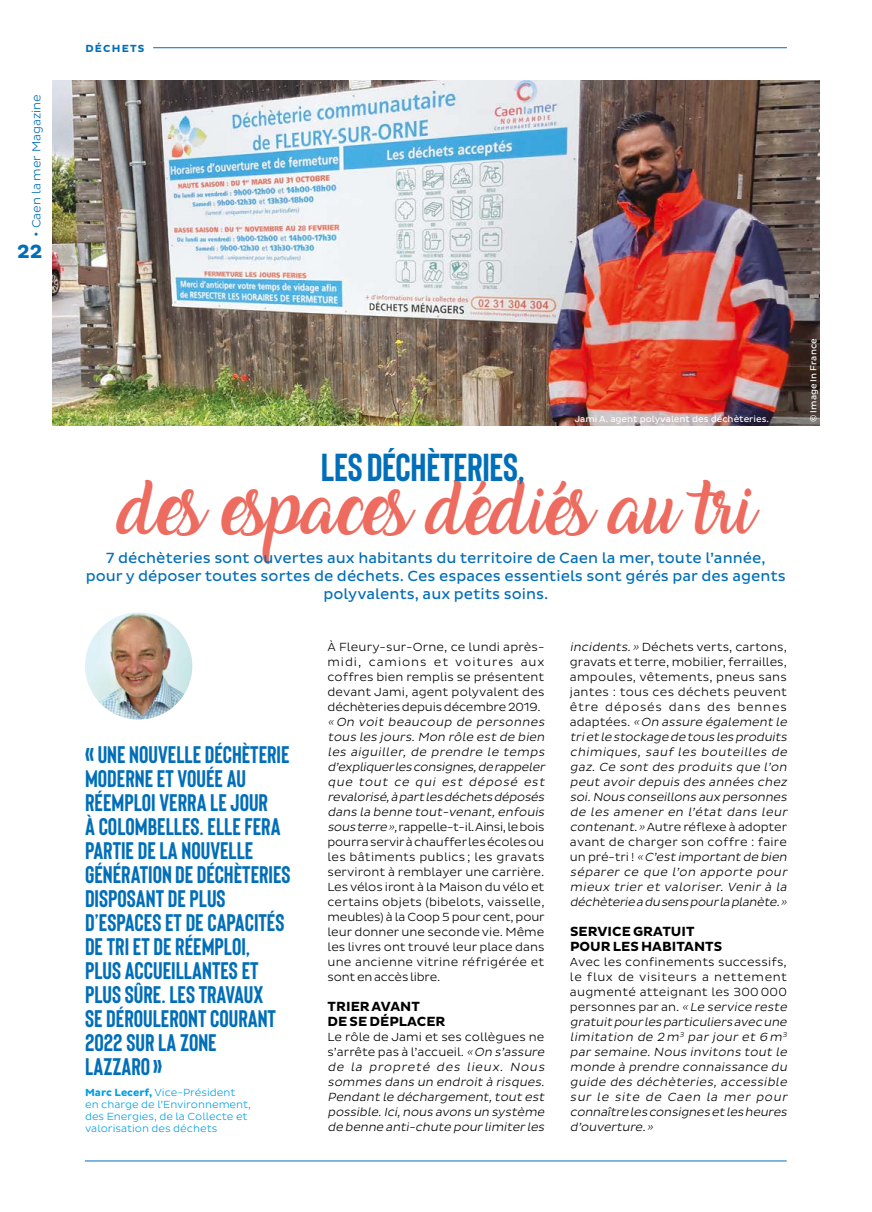
<style>
.page{position:relative;width:872px;height:1212px;background:#fff}
.page>*{position:absolute;margin:0;border:0;box-sizing:border-box;transform-origin:0 0}
.t1{font:48px "Amarillo";letter-spacing:-.025em;color:#ed6b5f}
.t2{font:700 39px "Bison";letter-spacing:-.01em;color:#006eb8}
.t3{font:700 24px/24px "Bison";color:#006eb8}
.t4{font:700 19.5px "Pluto Sans";color:#006eb8}
.t5{font:15px/18px "Pluto Sans";color:#006eb8;text-align:center}
.t6{font:700 13.5px/15px "Pluto Sans";color:#000}
.t7{font:italic 300 12px/15px "Pluto Sans";color:#000}
.t8{font:300 12px/15px "Pluto Sans";color:#000;text-align:justify}
.t9{font:300 12px "Pluto Sans";color:#006eb8}
.t10{font:300 10.5px/12px "Pluto Sans";color:#009fe3}
.t11{font:700 10.5px "Pluto Sans";letter-spacing:.115em;color:#006eb8}
.t12{font:9px "Pluto Sans";color:#fff}
.s1{font-family:"Gotham"}
.s2{font-style:italic}
.s3{font-style:normal}
.s4{font-weight:700}
</style>
<div class="page">
<hr style="left:153px;top:47px;width:634px;height:1px;background:#006eb8">
<hr style="left:85px;top:1160px;width:701px;height:1px;background:#006eb8">
<img style="left:53px;top:81px;width:766px;height:344px">
<img style="left:85px;top:612px;width:107px;height:107px;border-radius:54px">
<p class="t9" style="left:30px;top:237px;width:144px;rotate:-90deg"><span class="s1">•</span> Caen la mer Magazine</p>
<h3 class="t4" style="left:17px;top:240px;width:27px">22</h3>
<p class="t11" style="left:85px;top:42px;width:60px">DÉCHETS</p>
<p class="t12" style="left:574px;top:414px;width:196px">Jami A. agent polyvalent des déchèteries.</p>
<h2 class="t2" style="left:321px;top:446px;width:205px">LES DÉCHÈTERIES,</h2>
<h1 class="t1" style="left:120px;top:490px;width:637px">des espaces dédiés au tri</h1>
<p class="t5" style="left:86px;top:549px;width:701px">7 déchèteries sont ouvertes aux habitants du territoire de Caen la mer, toute l’année, pour y déposer toutes sortes de déchets. Ces espaces essentiels sont gérés par des agents polyvalents, aux petits soins.</p>
<p class="t8" style="left:327px;top:640px;width:218px">À Fleury-sur-Orne, ce lundi après&shy;midi, camions et voitures aux coffres bien remplis se présentent devant Jami, agent polyvalent des déchèteries depuis décembre 2019.</p>
<p class="t8" style="left:327px;top:715px;width:221px;text-align:left"><span class="s2">« On voit beaucoup de personnes tous les jours.Mon rôle est de bien les aiguiller, de prendre le temps d’expliquerles consignes,de rappeler que tout ce qui est déposé est revalorisé,à part les déchets déposés dans la benne tout-venant,enfouis sous terre»,</span>rappelle-t-il. Ainsi, le bois pourra servir à chauffer les écoles ou les bâtiments publics ; les gravats serviront à remblayer une carrière.<br>Les vélos iront à la Maison du vélo et certains objets (bibelots, vaisselle, meubles) à la Coop 5 pour cent, pour leur donner une seconde vie. Même les livres ont trouvé leur place dans une ancienne vitrine réfrigérée et sont en accès libre.</p>
<p class="t6" style="left:327px;top:999px;width:119px">TRIER AVANT<br>DE SE DÉPLACER</p>
<p class="t7" style="left:327px;top:1030px;width:221px"><span class="s3">Le rôle de Jami et ses collègues ne s’arrête pas à l’accueil.</span> «On s’assure de la propreté des lieux. Nous sommes dans un endroit à risques.<br>Pendant le déchargement,tout est possible.Ici,nous avons un système de benne anti-chute pourlimiterles</p>
<p class="t7" style="left:570px;top:640px;width:221px">incidents.» <span class="s3">Déchets verts, cartons, gravats et terre, mobilier, ferrailles, ampoules, vêtements, pneus sans jantes : tous ces déchets peuvent être déposés dans des bennes a d a pté e s .</span> «On assure également le triet le stockage de tous les produits chimiques, sauf les bouteilles de gaz. Ce sont des produits que l’on peut avoir depuis des années chez soi.Nous conseillons aux personnes de les amener en l’état dans leur contenant.» <span class="s3">Autre réflexe à adopter avant de charger son coffre : faire u n p ré - t r i !</span> «C’est important de bien séparer ce que l’on apporte pour mieux trier et valoriser. Venir à la déchèterie a du sens pourla planète.»</p>
<p class="t6" style="left:570px;top:924px;width:154px">SERVICE GRATUIT<br>POUR LES HABITANTS</p>
<p class="t7" style="left:570px;top:955px;width:221px"><span class="s3">Avec les confinements successifs, le flux de visiteurs a nettement augmenté atteignant les 300 000 personnes par an.</span> «Le service reste gratuit pourles particuliers avec une limitation de 2 m<sup>3</sup> par jour et 6m<sup>3 </sup>par semaine. Nous invitons tout le monde à prendre connaissance du guide des déchèteries, accessible sur le site de Caen la mer pour connaître les consignes et les heures d’ouverture.»</p>
<p class="t3" style="left:85px;top:743px;width:207px">« UNE NOUVELLE DÉCHÈTERIE<br>MODERNE ET VOUÉE AU<br>RÉEMPLOI VERRA LE JOUR<br>À COLOMBELLES. ELLE FERA<br>PARTIE DE LA NOUVELLE<br>GÉNÉRATION DE DÉCHÈTERIES<br>DISPOSANT DE PLUS<br>D’ESPACES ET DE CAPACITÉS<br>DE TRI ET DE RÉEMPLOI,<br>PLUS ACCUEILLANTES ET<br>PLUS SÛRE. LES TRAVAUX<br>SE DÉROULERONT COURANT<br>2022 SUR LA ZONE<br>LAZZARO»</p>
<p class="t10" style="left:85px;top:1086px;width:167px"><span class="s4">Marc Lecerf,</span> Vice-Président en charge de l’Environnement, des Energies, de la Collecte et valorisation des déchets</p>
<p class="t12" style="left:808px;top:422px;width:85px;rotate:-90deg">© Image In France</p>
</div>
